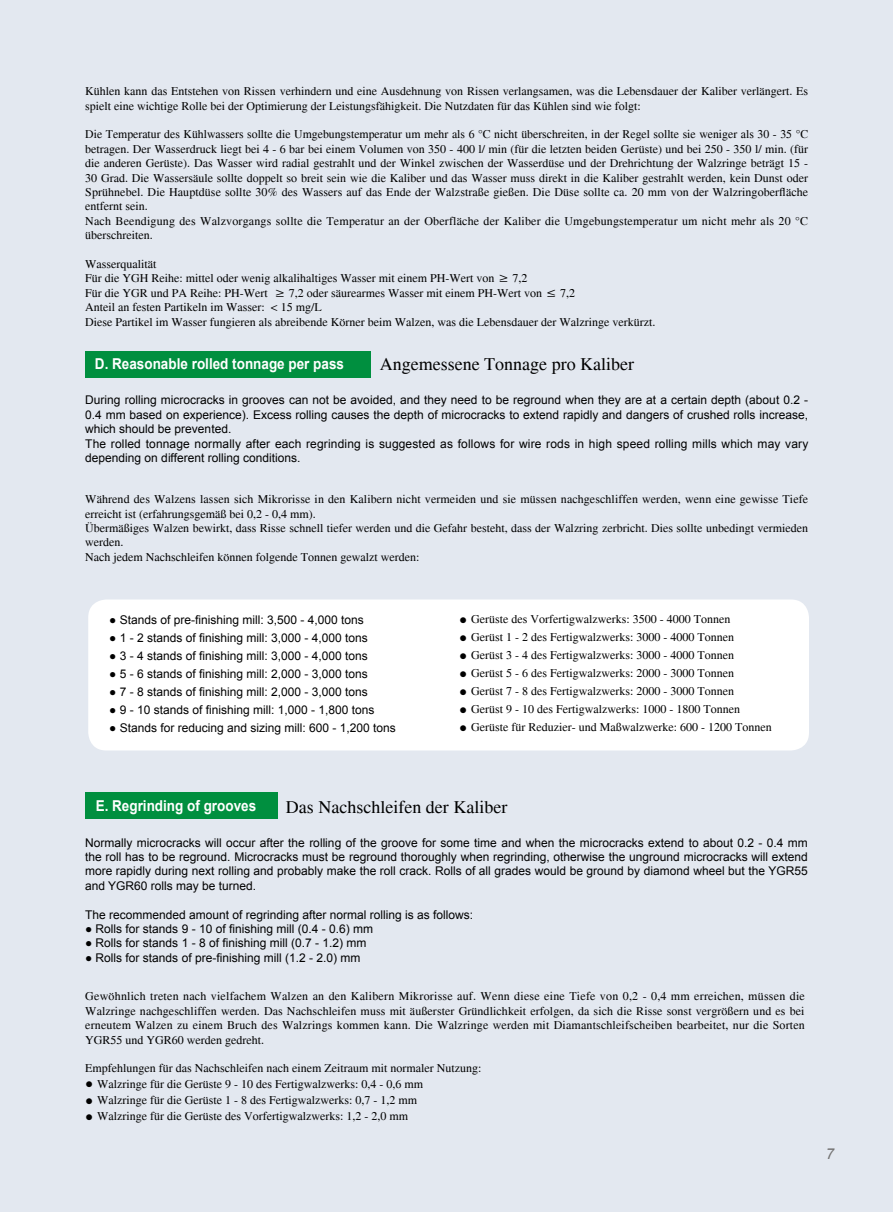
<style>
.page{position:relative;width:893px;height:1212px;background:#e3e8f0}
.page>*{position:absolute;margin:0;border:0;box-sizing:border-box;transform-origin:0 0}
.t1{font:18px "Times";color:#000}
.t2{font:700 15px "Arial";color:#fff;scale:.9 1}
.t3{font:italic 15px "Arial";color:#727171}
.t4{font:12px/14.4px "Times";color:#000}
.t5{font:12px/14.4px "Arial";color:#000}
.s1{font-family:"Arial";font-size:13.5px}
</style>
<div class="page">
<div style="left:85px;top:351px;width:286px;height:26px;background:#008f3f"></div>
<div style="left:85px;top:793px;width:193px;height:26px;background:#008f3f"></div>
<div style="left:88px;top:599px;width:721px;height:151px;background:#fff;border-radius:18px"></div>
<p class="t4" style="left:85px;top:84px;width:724px">Kühlen kann das Entstehen von Rissen verhindern und eine Ausdehnung von Rissen verlangsamen, was die Lebensdauer der Kaliber verlängert. Es spielt eine wichtige Rolle bei der Optimierung der Leistungsfähigkeit. Die Nutzdaten für das Kühlen sind wie folgt:</p>
<p class="t4" style="left:85px;top:127px;width:724px">Die Temperatur des Kühlwassers sollte die Umgebungstemperatur um mehr als 6 °C nicht überschreiten, in der Regel sollte sie weniger als 30 - 35 °C betragen. Der Wasserdruck liegt bei 4 - 6 bar bei einem Volumen von 350 - 400 l/ min (für die letzten beiden Gerüste) und bei 250 - 350 l/ min. (für die anderen Gerüste). Das Wasser wird radial gestrahlt und der Winkel zwischen der Wasserdüse und der Drehrichtung der Walzringe beträgt 15 - 30 Grad. Die Wassersäule sollte doppelt so breit sein wie die Kaliber und das Wasser muss direkt in die Kaliber gestrahlt werden, kein Dunst oder Sprühnebel. Die Hauptdüse sollte 30% des Wassers auf das Ende der Walzstraße gießen. Die Düse sollte ca. 20 mm von der Walzringoberfläche entfernt sein.<br>Nach Beendigung des Walzvorgangs sollte die Temperatur an der Oberfläche der Kaliber die Umgebungstemperatur um nicht mehr als 20 °C überschreiten.</p>
<p class="t4" style="left:85px;top:257px;width:572px">Wasserqualität<br>Für die YGH Reihe: mittel oder wenig alkalihaltiges Wasser mit einem PH-Wert von ≥ 7,2<br>Für die YGR und PA Reihe: PH-Wert ≥ 7,2 oder säurearmes Wasser mit einem PH-Wert von ≤ 7,2<br>Anteil an festen Partikeln im Wasser: &lt; 15 mg/L<br>Diese Partikel im Wasser fungieren als abreibende Körner beim Walzen, was die Lebensdauer der Walzringe verkürzt.</p>
<h1 class="t1" style="left:380px;top:354px;width:256px">Angemessene Tonnage pro Kaliber</h1>
<p class="t2" style="left:95px;top:354px;width:278px">D. Reasonable rolled tonnage per pass</p>
<p class="t5" style="left:85px;top:393px;width:725px">During rolling microcracks in grooves can not be avoided, and they need to be reground when they are at a certain depth (about 0.2 - 0.4 mm based on experience). Excess rolling causes the depth of microcracks to extend rapidly and dangers of crushed rolls increase, which should be prevented.<br>The rolled tonnage normally after each regrinding is suggested as follows for wire rods in high speed rolling mills which may vary depending on different rolling conditions.</p>
<p class="t4" style="left:85px;top:492px;width:724px">Während des Walzens lassen sich Mikrorisse in den Kalibern nicht vermeiden und sie müssen nachgeschliffen werden, wenn eine gewisse Tiefe erreicht ist (erfahrungsgemäß bei 0,2 - 0,4 mm).<br>Übermäßiges Walzen bewirkt, dass Risse schnell tiefer werden und die Gefahr besteht, dass der Walzring zerbricht. Dies sollte unbedingt vermieden werden.<br>Nach jedem Nachschleifen können folgende Tonnen gewalzt werden:</p>
<p class="t5" style="left:109px;top:613px;width:256px">● Stands of pre-finishing mill: 3,500 - 4,000 tons</p>
<p class="t5" style="left:109px;top:631px;width:260px">● 1 - 2 stands of finishing mill: 3,000 - 4,000 tons</p>
<p class="t5" style="left:109px;top:649px;width:260px">● 3 - 4 stands of finishing mill: 3,000 - 4,000 tons</p>
<p class="t5" style="left:109px;top:667px;width:260px">● 5 - 6 stands of finishing mill: 2,000 - 3,000 tons</p>
<p class="t5" style="left:109px;top:685px;width:260px">● 7 - 8 stands of finishing mill: 2,000 - 3,000 tons</p>
<p class="t5" style="left:109px;top:703px;width:267px">● 9 - 10 stands of finishing mill: 1,000 - 1,800 tons</p>
<p class="t5" style="left:109px;top:721px;width:288px">● Stands for reducing and sizing mill: 600 - 1,200 tons</p>
<p class="t4" style="left:459px;top:612px;width:273px"><span class="s1">●</span> Gerüste des Vorfertigwalzwerks: 3500 - 4000 Tonnen</p>
<p class="t4" style="left:459px;top:630px;width:276px"><span class="s1">●</span> Gerüst 1 - 2 des Fertigwalzwerks: 3000 - 4000 Tonnen</p>
<p class="t4" style="left:459px;top:648px;width:276px"><span class="s1">●</span> Gerüst 3 - 4 des Fertigwalzwerks: 3000 - 4000 Tonnen</p>
<p class="t4" style="left:459px;top:666px;width:276px"><span class="s1">●</span> Gerüst 5 - 6 des Fertigwalzwerks: 2000 - 3000 Tonnen</p>
<p class="t4" style="left:459px;top:684px;width:276px"><span class="s1">●</span> Gerüst 7 - 8 des Fertigwalzwerks: 2000 - 3000 Tonnen</p>
<p class="t4" style="left:459px;top:702px;width:282px"><span class="s1">●</span> Gerüst 9 - 10 des Fertigwalzwerks: 1000 - 1800 Tonnen</p>
<p class="t4" style="left:459px;top:720px;width:314px"><span class="s1">●</span> Gerüste für Reduzier- und Maßwalzwerke: 600 - 1200 Tonnen</p>
<p class="t2" style="left:96px;top:796px;width:180px">E. Regrinding of grooves</p>
<h1 class="t1" style="left:286px;top:797px;width:223px">Das Nachschleifen der Kaliber</h1>
<p class="t5" style="left:85px;top:835px;width:724px;text-align:justify">Normally microcracks will occur after the rolling of the groove for some time and when the microcracks extend to about 0.2 - 0.4 mm the roll has to be reground. Microcracks must be reground thoroughly when regrinding, otherwise the unground microcracks will extend more rapidly during next rolling and probably make the roll crack. Rolls of all grades would be ground by diamond wheel but the YGR55 and YGR60 rolls may be turned.</p>
<p class="t5" style="left:85px;top:907px;width:390px">The recommended amount of regrinding after normal rolling is as follows:</p>
<p class="t5" style="left:85px;top:921px;width:289px">● Rolls for stands 9 - 10 of finishing mill (0.4 - 0.6) mm</p>
<p class="t5" style="left:85px;top:936px;width:283px">● Rolls for stands 1 - 8 of finishing mill (0.7 - 1.2) mm</p>
<p class="t5" style="left:85px;top:950px;width:277px">● Rolls for stands of pre-finishing mill (1.2 - 2.0) mm</p>
<p class="t4" style="left:85px;top:989px;width:721px;text-align:justify">Gewöhnlich treten nach vielfachem Walzen an den Kalibern Mikrorisse auf. Wenn diese eine Tiefe von 0,2 - 0,4 mm erreichen, müssen die Walzringe nachgeschliffen werden. Das Nachschleifen muss mit äußerster Gründlichkeit erfolgen, da sich die Risse sonst vergrößern und es bei erneutem Walzen zu einem Bruch des Walzrings kommen kann. Die Walzringe werden mit Diamantschleifscheiben bearbeitet, nur die Sorten YGR55 und YGR60 werden gedreht.</p>
<p class="t4" style="left:85px;top:1061px;width:398px">Empfehlungen für das Nachschleifen nach einem Zeitraum mit normaler Nutzung:</p>
<p class="t4" style="left:85px;top:1076px;width:339px"><span class="s1">●</span> Walzringe für die Gerüste 9 - 10 des Fertigwalzwerks: 0,4 - 0,6 mm</p>
<p class="t4" style="left:85px;top:1092px;width:333px"><span class="s1">●</span> Walzringe für die Gerüste 1 - 8 des Fertigwalzwerks: 0,7 - 1,2 mm</p>
<p class="t4" style="left:85px;top:1109px;width:324px"><span class="s1">●</span> Walzringe für die Gerüste des Vorfertigwalzwerks: 1,2 - 2,0 mm</p>
<p class="t3" style="left:826px;top:1144px;width:10px">7</p>
</div>
